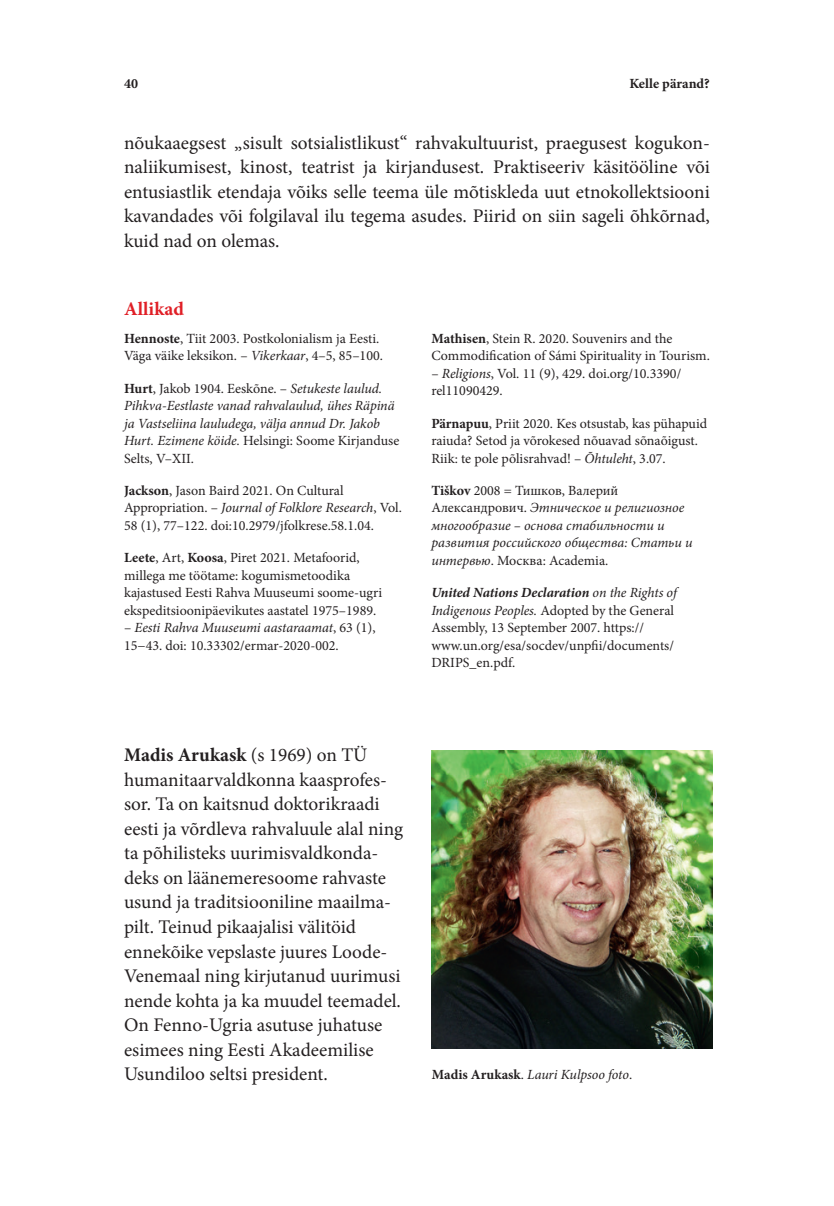
<style>
.page{position:relative;width:834px;height:1206px;background:#fff}
.page>*{position:absolute;margin:0;border:0;box-sizing:border-box;transform-origin:0 0}
.t1{font:19.25px/24.5px "Minion Pro";color:#231f20;text-align:justify}
.t2{font:700 19.25px "Minion Pro";letter-spacing:.005em;color:#e01f26}
.t3{font:14px/17.5px "Minion Pro";color:#231f20}
.t4{font:italic 14px/17.5px "Minion Pro";letter-spacing:-.005em;color:#231f20}
.t5{font:700 14px "Minion Pro";color:#231f20}
.s1{font-weight:700}
.s2{font-style:italic}
.s3{font-weight:700;font-style:normal}
.s4{font-style:normal}
.s5{font-weight:700;font-style:italic}
</style>
<div class="page">
<img style="left:432px;top:750px;width:280px;height:298px">
<p class="t5" style="left:124px;top:74px;width:15px">40</p>
<p class="t5" style="left:629px;top:74px;width:82px">Kelle pärand?</p>
<p class="t1" style="left:124px;top:130px;width:587px">nõukaaegsest „sisult sotsialistlikust“ rahvakultuurist, praegusest kogukon&shy;naliikumisest, kinost, teatrist ja kirjandusest. Praktiseeriv käsitööline või entusiastlik etendaja võiks selle teema üle mõtiskleda uut etnokollektsiooni kavandades või folgilaval ilu tegema asudes. Piirid on siin sageli õhkõrnad, kuid nad on olemas.</p>
<h1 class="t2" style="left:124px;top:295px;width:61px">Allikad</h1>
<p class="t3" style="left:124px;top:329px;width:260px"><span class="s1">Hennoste</span>, Tiit 2003. Postkolonialism ja Eesti.<br>Väga väike leksikon. – <span class="s2">Vikerkaar</span>, 4–5, 85–100.</p>
<p class="t4" style="left:124px;top:379px;width:277px"><span class="s3">Hurt</span><span class="s4">, Jakob 1904. Eeskõne. –</span> Setukeste laulud.<br>Pihkva-Eestlaste vanad rahvalaulud, ühes Räpinä ja Vastseliina lauludega, välja annud Dr. Jakob Hurt. Ezimene köide. <span class="s4">Helsingi: Soome Kirjanduse Selts, V–XII.</span></p>
<p class="t3" style="left:124px;top:482px;width:279px"><span class="s1">Jackson</span>, Jason Baird 2021. On Cultural<br>Appropriation. – <span class="s2">Journal of Folklore Research</span>, Vol.<br>58 (1), 77–122. doi:10.2979/jfolkrese.58.1.04.</p>
<p class="t3" style="left:124px;top:549px;width:260px"><span class="s1">Leete</span>, Art, <span class="s1">Koosa</span>, Piret 2021. Metafoorid, millega me töötame: kogumismetoodika kajastused Eesti Rahva Muuseumi soome-ugri ekspeditsioonipäevikutes aastatel 1975–1989.</p>
<p class="t3" style="left:124px;top:619px;width:253px">– <span class="s2">Eesti Rahva Muuseumi aastaraamat</span>, 63 (1),<br>15−43. doi: 10.33302/ermar-2020-002.</p>
<p class="t3" style="left:431px;top:329px;width:280px"><span class="s1">Mathisen</span>, Stein R. 2020. Souvenirs and the<br>Commodification of Sámi Spirituality in Tourism.</p>
<p class="t3" style="left:431px;top:364px;width:251px">– <span class="s2">Religions</span>, Vol. 11 (9), 429. doi.org/10.3390/ rel11090429.</p>
<p class="t3" style="left:431px;top:414px;width:277px"><span class="s1">Pärnapuu</span>, Priit 2020. Kes otsustab, kas pühapuid raiuda? Setod ja võrokesed nõuavad sõnaõigust.<br>Riik: te pole põlisrahvad! – <span class="s2">Õhtuleht</span>, 3.07.</p>
<p class="t4" style="left:431px;top:481px;width:263px"><span class="s3">Tiškov</span> <span class="s4">2008 = Тишков, Валерий Александрович.</span> Этническое и религиозное многообразие – основа стабильности и развития российского общества: Статьи и интервью<span class="s4">. Москва: Academia.</span></p>
<p class="t3" style="left:431px;top:584px;width:247px"><span class="s5">United Nations Declaration</span> <span class="s2">on the Rights of Indigenous Peoples.</span> Adopted by the General Assembly, 13 September 2007. https:// www.un.org/esa/socdev/unpfii/documents/ DRIPS_en.pdf.</p>
<p class="t1" style="left:124px;top:743px;width:280px;text-align:left"><span class="s1">Madis Arukask</span> (s 1969) on TÜ humanitaarvaldkonna kaasprofes&shy;sor. Ta on kaitsnud doktorikraadi eesti ja võrdleva rahvaluule alal ning ta põhilisteks uurimisvaldkonda&shy;deks on läänemeresoome rahvaste usund ja traditsiooniline maailma&shy;pilt. Teinud pikaajalisi välitöid ennekõike vepslaste juures Loode-Venemaal ning kirjutanud uurimusi nende kohta ja ka muudel teemadel.<br>On Fenno-Ugria asutuse juhatuse esimees ning Eesti Akadeemilise Usundiloo seltsi president.</p>
<p class="t4" style="left:432px;top:1066px;width:202px"><span class="s3">Madis Arukask</span><span class="s4">.</span> Lauri Kulpsoo foto<span class="s4">.</span></p>
</div>
